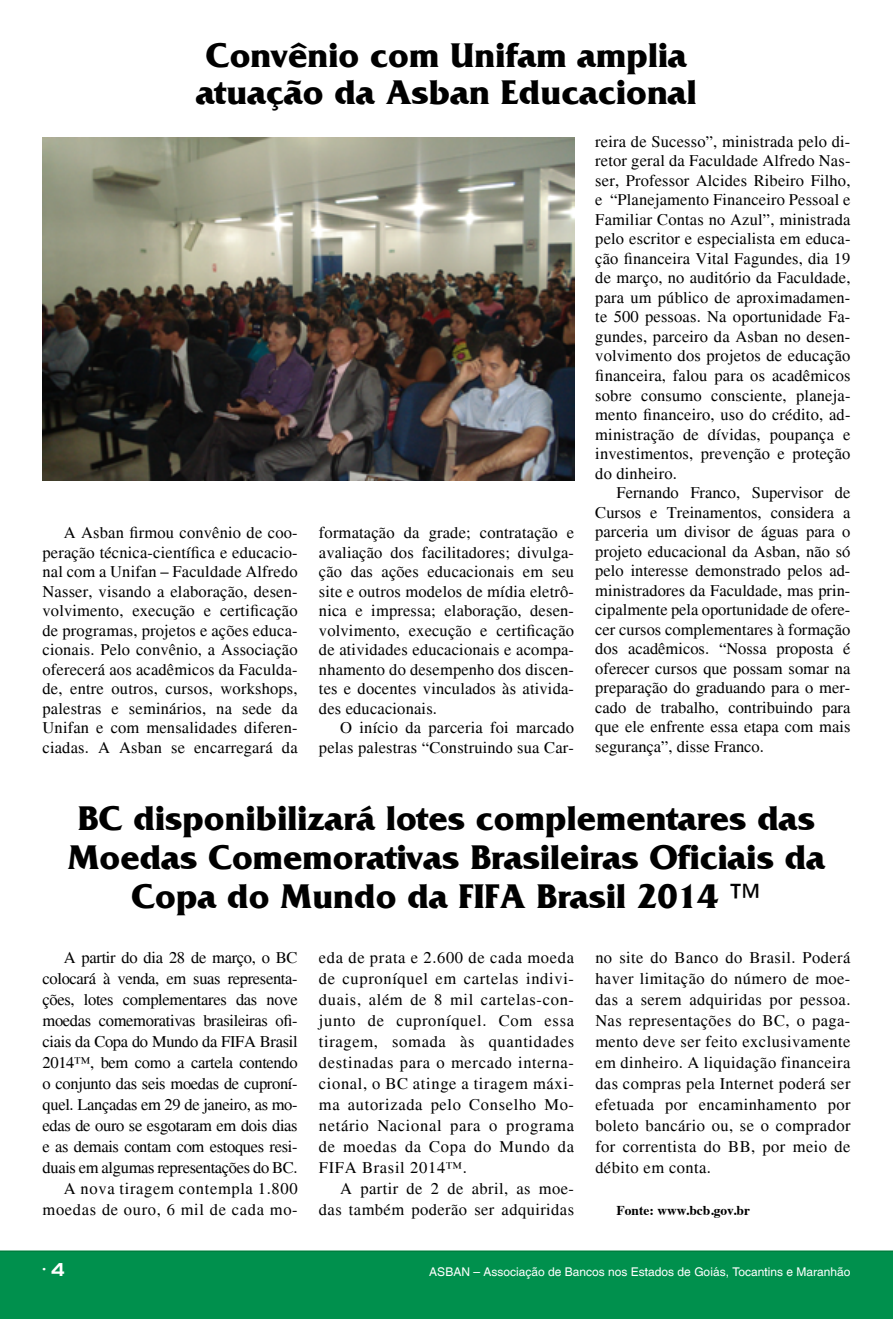
<style>
.page{position:relative;width:893px;height:1319px;background:#fff}
.page>*{position:absolute;margin:0;border:0;box-sizing:border-box;transform-origin:0 0}
.t1{font:700 36px/39px "France";color:#000}
.t2{font:18px "Aero Regular SWFTE";color:#fff}
.t3{font:16.5px/19.5px "Times";letter-spacing:.01em;color:#000;text-align:justify}
.t4{font:16.5px/21px "Times";letter-spacing:-.02em;color:#000;text-align:right}
.t5{font:700 13.5px "Times";color:#000}
.t6{font:12px "Switzerland Plain";color:#fff}
.s1{font-family:"Frankfurt";font-weight:400}
</style>
<div class="page">
<div style="left:0;top:1250px;width:893px;height:68px;background:#00904d"></div>
<hr style="left:0;top:1250px;width:893px;height:1px;background:#007f3e">
<img style="left:43px;top:137px;width:531px;height:343px">
<h1 class="t1" style="left:196px;top:36px;width:502px;line-height:37.5px">Convênio com Unifam amplia atuação da Asban Educacional</h1>
<p class="t3" style="left:43px;top:523px;width:257px;text-indent:21px">A Asban firmou convênio de coo&shy;peração técnica-científica e educacio&shy;nal com a Unifan – Faculdade Alfredo Nasser, visando a elaboração, desen&shy;volvimento, execução e certificação de programas, projetos e ações educa&shy;cionais. Pelo convênio, a Associação oferecerá aos acadêmicos da Faculda&shy;de, entre outros, cursos, workshops, palestras e seminários, na sede da Unifan e com mensalidades diferen&shy;ciadas. A Asban se encarregará da</p>
<p class="t3" style="left:319px;top:523px;width:257px">formatação da grade; contratação e avaliação dos facilitadores; divulga&shy;ção das ações educacionais em seu site e outros modelos de mídia eletrô&shy;nica e impressa; elaboração, desen&shy;volvimento, execução e certificação de atividades educacionais e acompa&shy;nhamento do desempenho dos discen&shy;tes e docentes vinculados às ativida&shy;des educacionais.</p>
<p class="t3" style="left:319px;top:718px;width:257px;text-align:right">O início da parceria foi marcado pelas palestras “Construindo sua Car-</p>
<p class="t3" style="left:595px;top:132px;width:257px">reira de Sucesso”, ministrada pelo di&shy;retor geral da Faculdade Alfredo Nas&shy;ser, Professor Alcides Ribeiro Filho, e “Planejamento Financeiro Pessoal e Familiar Contas no Azul”, ministrada pelo escritor e especialista em educa&shy;ção financeira Vital Fagundes, dia 19 de março, no auditório da Faculdade, para um público de aproximadamen&shy;te 500 pessoas. Na oportunidade Fa&shy;gundes, parceiro da Asban no desen&shy;volvimento dos projetos de educação financeira, falou para os acadêmicos sobre consumo consciente, planeja&shy;mento financeiro, uso do crédito, ad&shy;ministração de dívidas, poupança e investimentos, prevenção e proteção do dinheiro.</p>
<p class="t3" style="left:595px;top:483px;width:257px;text-indent:21px">Fernando Franco, Supervisor de Cursos e Treinamentos, considera a parceria um divisor de águas para o projeto educacional da Asban, não só pelo interesse demonstrado pelos ad&shy;ministradores da Faculdade, mas prin&shy;cipalmente pela oportunidade de ofere&shy;cer cursos complementares à formação dos acadêmicos. “Nossa proposta é oferecer cursos que possam somar na preparação do graduando para o mer&shy;cado de trabalho, contribuindo para que ele enfrente essa etapa com mais segurança”, disse Franco.</p>
<h1 class="t1" style="left:68px;top:798px;width:759px;text-align:center">BC disponibilizará lotes complementares das<br>Moedas Comemorativas Brasileiras Oficiais da<br>Copa do Mundo da FIFA Brasil 2014 <span class="s1">™</span></h1>
<p class="t4" style="left:43px;top:946px;width:257px">A partir do dia 28 de março, o BC colocará à venda, em suas representa&shy;ções, lotes complementares das nove moedas comemorativas brasileiras ofi&shy;ciais da Copa do Mundo da FIFA Brasil 2014™, bem como a cartela contendo o conjunto das seis moedas de cuproní&shy;quel. Lançadas em 29 de janeiro, as mo&shy;edas de ouro se esgotaram em dois dias e as demais contam com estoques resi&shy;duais em algumas representações do BC.<br>A nova tiragem contempla 1.800 moedas de ouro, 6 mil de cada mo-</p>
<p class="t3" style="left:319px;top:946px;width:257px;line-height:21px">eda de prata e 2.600 de cada moeda de cuproníquel em cartelas indivi&shy;duais, além de 8 mil cartelas-con&shy;junto de cuproníquel. Com essa tiragem, somada às quantidades destinadas para o mercado interna&shy;cional, o BC atinge a tiragem máxi&shy;ma autorizada pelo Conselho Mo&shy;netário Nacional para o programa de moedas da Copa do Mundo da FIFA Brasil 2014™.</p>
<p class="t3" style="left:319px;top:1177px;width:257px;line-height:21px;text-align:right">A partir de 2 de abril, as moe&shy;das também poderão ser adquiridas</p>
<p class="t3" style="left:595px;top:946px;width:257px;line-height:21px">no site do Banco do Brasil. Poderá haver limitação do número de moe&shy;das a serem adquiridas por pessoa.<br>Nas representações do BC, o paga&shy;mento deve ser feito exclusivamente em dinheiro. A liquidação financeira das compras pela Internet poderá ser efetuada por encaminhamento por boleto bancário ou, se o comprador for correntista do BB, por meio de débito em conta.</p>
<p class="t5" style="left:617px;top:1197px;width:135px">Fonte: www.bcb.gov.br</p>
<p class="t2" style="left:43px;top:1258px;width:24px">• 4</p>
<p class="t6" style="left:429px;top:1264px;width:423px">ASBAN – Associação de Bancos nos Estados de Goiás, Tocantins e Maranhão</p>
</div>
